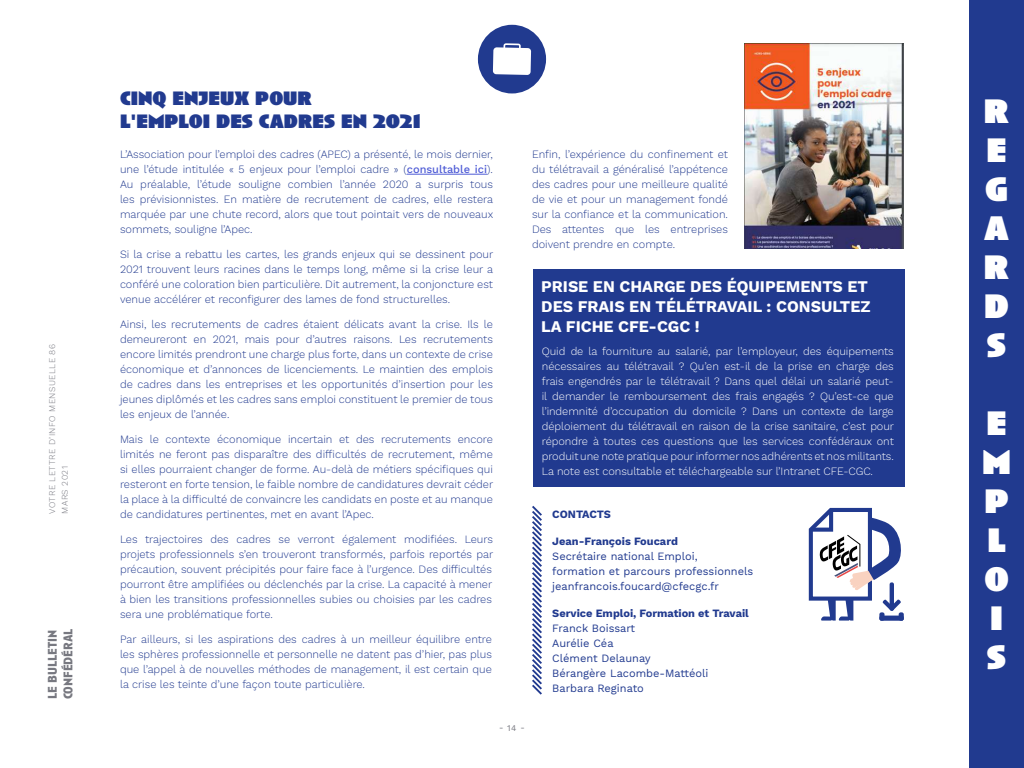
<style>
.page{position:relative;width:1024px;height:768px;background:#fff}
.page>*{position:absolute;margin:0;border:0;box-sizing:border-box;transform-origin:0 0}
.t1{font:900 35px/39px "Anisette";color:#fff;text-align:justify}
.t2{font:900 20px/23px "Anisette";color:#213a8f}
.t3{font:700 16px/20px "Work Sans";color:#fff}
.t4{font:700 13px/15.6px "Anisette Pro";color:#777880}
.t5{font:300 11px/15px "Work Sans";color:#213a8f;text-align:justify}
.t6{font:300 11px/15px "Work Sans";letter-spacing:-.005em;color:#fff;text-align:justify}
.t7{font:11px/15px "Work Sans";color:#213a8f}
.t8{font:700 11px "Work Sans";color:#213a8f}
.t9{font:300 8.6px/12.7px "Work Sans";letter-spacing:.05em;color:#777880}
.t10{font:8.6px "Work Sans";color:#777880}
.s1{font-weight:500;color:#4f5cd6}
</style>
<div class="page">
<div style="left:969px;top:0;width:55px;height:768px;background:#213a8f"></div>
<div style="left:478px;top:25px;width:68px;height:68px;background:#213a8f;border-radius:50%"></div>
<svg style="left:493px;top:43px;width:38px;height:32px"></svg>
<hr style="left:407px;top:174px;width:80px;height:1px;background:#4f5cd6">
<img style="left:744px;top:43px;width:160px;height:206px">
<div style="left:533px;top:269px;width:372px;height:218px;background:#213a8f"></div>
<svg style="left:532px;top:505px;width:10px;height:190px"></svg>
<div style="left:899px;top:612px;width:5px;height:9px;background:#213a8f;border-radius:2px"></div>
<svg style="left:808px;top:507px;width:93px;height:114px"></svg>
<p class="t9" style="left:46px;top:514px;width:171px;rotate:-90deg">VOTRE LETTRE D’INFO MENSUELLE 86<br>MARS 2021</p>
<p class="t4" style="left:44px;top:699px;width:72px;rotate:-90deg">le bulletin confédéral</p>
<h2 class="t2" style="left:120px;top:87px;width:302px">CINQ ENJEUX POUR<br>L'EMPLOI DES CADRES EN 2021</h2>
<p class="t5" style="left:120px;top:148px;width:375px">L’Association pour l’emploi des cadres (APEC) a présenté, le mois dernier, une l’étude intitulée « 5 enjeux pour l’emploi cadre » (<span class="s1">consultable ici</span>).<br>Au préalable, l’étude souligne combien l’année 2020 a surpris tous les prévisionnistes. En matière de recrutement de cadres, elle restera marquée par une chute record, alors que tout pointait vers de nouveaux sommets, souligne l’Apec.</p>
<p class="t5" style="left:120px;top:248px;width:375px">Si la crise a rebattu les cartes, les grands enjeux qui se dessinent pour 2021 trouvent leurs racines dans le temps long, même si la crise leur a conféré une coloration bien particulière. Dit autrement, la conjoncture est venue accélérer et reconfigurer des lames de fond structurelles.</p>
<p class="t5" style="left:120px;top:318px;width:375px">Ainsi, les recrutements de cadres étaient délicats avant la crise. Ils le demeureront en 2021, mais pour d’autres raisons. Les recrutements encore limités prendront une charge plus forte, dans un contexte de crise économique et d’annonces de licenciements. Le maintien des emplois de cadres dans les entreprises et les opportunités d’insertion pour les jeunes diplômés et les cadres sans emploi constituent le premier de tous les enjeux de l’année.</p>
<p class="t5" style="left:120px;top:433px;width:375px">Mais le contexte économique incertain et des recrutements encore limités ne feront pas disparaître des difficultés de recrutement, même si elles pourraient changer de forme. Au-delà de métiers spécifiques qui resteront en forte tension, le faible nombre de candidatures devrait céder la place à la difficulté de convaincre les candidats en poste et au manque de candidatures pertinentes, met en avant l’Apec.</p>
<p class="t5" style="left:120px;top:533px;width:375px">Les trajectoires des cadres se verront également modifiées. Leurs projets professionnels s’en trouveront transformés, parfois reportés par précaution, souvent précipités pour faire face à l’urgence. Des difficultés pourront être amplifiées ou déclenchés par la crise. La capacité à mener à bien les transitions professionnelles subies ou choisies par les cadres sera une problématique forte.</p>
<p class="t5" style="left:120px;top:633px;width:374px">Par ailleurs, si les aspirations des cadres à un meilleur équilibre entre les sphères professionnelle et personnelle ne datent pas d’hier, pas plus que l’appel à de nouvelles méthodes de management, il est certain que la crise les teinte d’une façon toute particulière.</p>
<p class="t5" style="left:532px;top:148px;width:198px">Enfin, l’expérience du confinement et du télétravail a généralisé l’appétence des cadres pour une meilleure qualité de vie et pour un management fondé sur la confiance et la communication.<br>Des attentes que les entreprises doivent prendre en compte.</p>
<h3 class="t3" style="left:541px;top:278px;width:331px">PRISE EN CHARGE DES ÉQUIPEMENTS ET<br>DES FRAIS EN TÉLÉTRAVAIL : CONSULTEZ<br>LA FICHE CFE-CGC !</h3>
<p class="t6" style="left:542px;top:345px;width:354px">Quid de la fourniture au salarié, par l’employeur, des équipements nécessaires au télétravail ? Qu’en est-il de la prise en charge des frais engendrés par le télétravail ? Dans quel délai un salarié peut&shy;il demander le remboursement des frais engagés ? Qu’est-ce que l’indemnité d’occupation du domicile ? Dans un contexte de large déploiement du télétravail en raison de la crise sanitaire, c’est pour répondre à toutes ces questions que les services confédéraux ont produit une note pratique pour informer nos adhérents et nos militants.<br>La note est consultable et téléchargeable sur l’Intranet CFE-CGC.</p>
<p class="t8" style="left:552px;top:508px;width:60px">CONTACTS</p>
<p class="t8" style="left:552px;top:535px;width:127px">Jean-François Foucard</p>
<p class="t7" style="left:552px;top:549px;width:202px">Secrétaire national Emploi, formation et parcours professionnels jeanfrancois.foucard@cfecgc.fr</p>
<p class="t8" style="left:552px;top:607px;width:198px">Service Emploi, Formation et Travail</p>
<p class="t7" style="left:552px;top:621px;width:158px">Franck Boissart<br>Aurélie Céa<br>Clément Delaunay<br>Bérangère Lacombe-Mattéoli<br>Barbara Reginato</p>
<p class="t10" style="left:499px;top:723px;width:27px">- 14 -</p>
<h1 class="t1" style="left:984px;top:92px;width:27px">R E G A R D S</h1>
<h1 class="t1" style="left:982px;top:403px;width:30px;text-align:left">E<br>M<br>P<br>L<br>O<br>I<br>S</h1>
</div>
